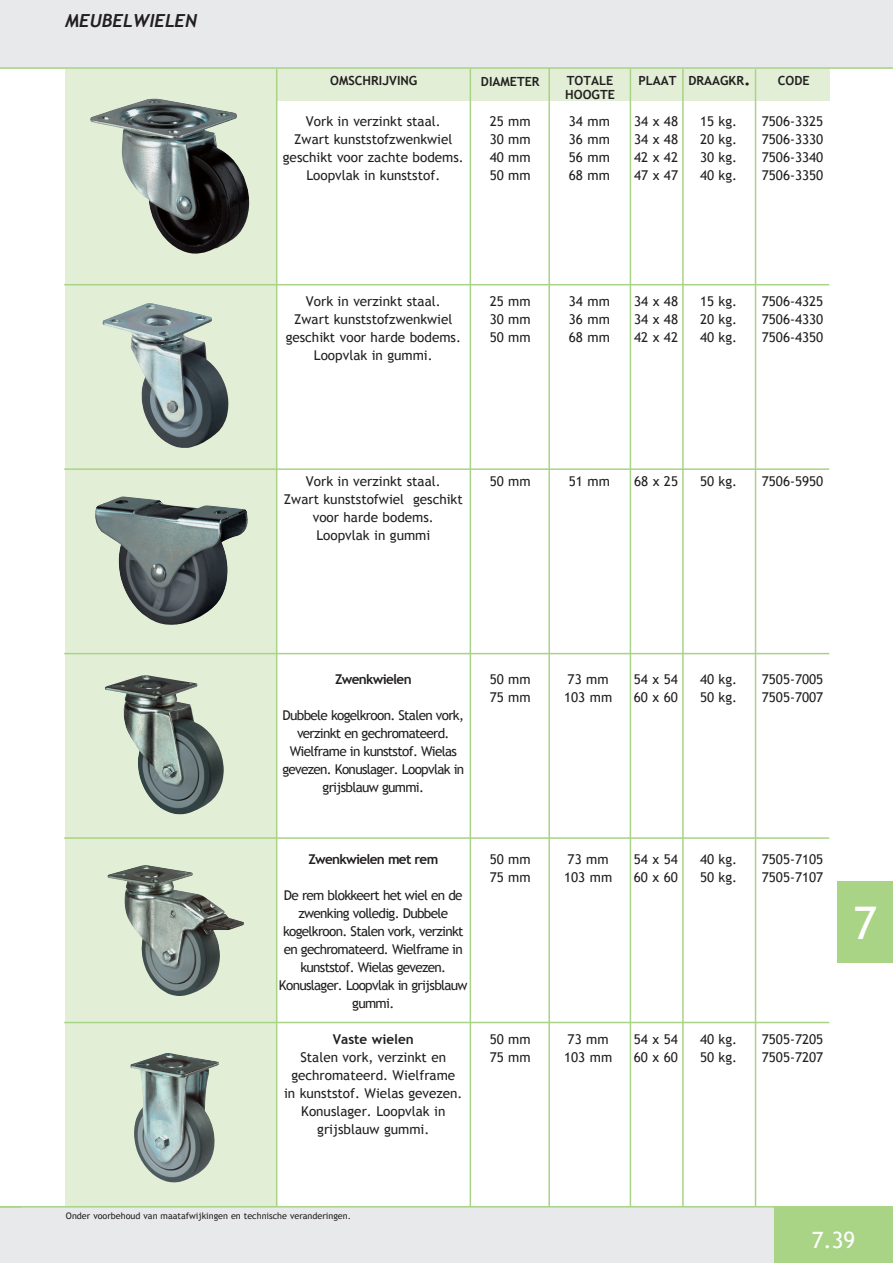
<style>
.page{position:relative;width:893px;height:1263px;background:#fff}
.page>*{position:absolute;margin:0;border:0;box-sizing:border-box;transform-origin:0 0}
.t1{font:45px "Trebuchet MS";color:#fff}
.t2{font:22.5px "Trebuchet MS";color:#fff}
.t3{font:italic 700 18px "Trebuchet";color:#231f20}
.t4{font:13.5px/18px "Trebuchet MS";color:#231f20}
.t5{font:13.5px/18px "Trebuchet MS";letter-spacing:-.05em;color:#231f20;text-align:center}
.t6{font:700 13.5px "Trebuchet MS";letter-spacing:-.05em;color:#231f20}
.t7{font:700 13.5px "Trebuchet MS";color:#231f20}
.t8{font:700 12.6px "Trebuchet MS";color:#231f20}
.t9{font:9px "Trebuchet MS";color:#231f20}
.s1{font-size:18px}
</style>
<div class="page">
<div style="left:0;top:0;width:893px;height:68px;background:#e8e9ea"></div>
<div style="left:65px;top:69px;width:212px;height:1139px;background:#e2efd6"></div>
<div style="left:277px;top:69px;width:553px;height:32px;background:#e2efd6"></div>
<img style="left:90px;top:98px;width:160px;height:156px">
<img style="left:102px;top:303px;width:127px;height:145px">
<img style="left:95px;top:496px;width:153px;height:129px">
<hr style="left:276px;top:69px;width:1px;height:1138px;background:#a9d385">
<hr style="left:470px;top:69px;width:1px;height:1138px;background:#a9d385">
<hr style="left:548px;top:68px;width:2px;height:1138px;background:#a9d385">
<hr style="left:630px;top:69px;width:1px;height:1138px;background:#a9d385">
<hr style="left:682px;top:69px;width:2px;height:1138px;background:#a9d385">
<hr style="left:755px;top:69px;width:1px;height:1139px;background:#a9d385">
<hr style="left:64px;top:284px;width:765px;height:1px;background:#a9d385">
<hr style="left:64px;top:468px;width:765px;height:2px;background:#a9d385">
<hr style="left:64px;top:653px;width:765px;height:1px;background:#a9d385">
<hr style="left:64px;top:837px;width:765px;height:2px;background:#a9d385">
<hr style="left:64px;top:1022px;width:765px;height:1px;background:#a9d385">
<img style="left:105px;top:675px;width:119px;height:139px">
<img style="left:108px;top:865px;width:136px;height:131px">
<img style="left:130px;top:1053px;width:89px;height:130px">
<div style="left:0;top:1206px;width:853px;height:57px;background:#e8e9ea"></div>
<div style="left:774px;top:1206px;width:119px;height:57px;background:#a9d385"></div>
<hr style="left:0;top:67px;width:893px;height:2px;background:#a9d385">
<hr style="left:0;top:1206px;width:893px;height:1px;background:#a9d385">
<div style="left:838px;top:881px;width:55px;height:82px;background:#a9d385"></div>
<h3 class="t3" style="left:65px;top:9px;width:133px">MEUBELWIELEN</h3>
<p class="t8" style="left:330px;top:73px;width:89px">OMSCHRIJVING</p>
<p class="t8" style="left:481px;top:73px;width:60px">DIAMETER</p>
<p class="t8" style="left:567px;top:73px;width:48px">TOTALE</p>
<p class="t8" style="left:638px;top:73px;width:40px">PLAAT</p>
<p class="t8" style="left:778px;top:73px;width:33px">CODE</p>
<p class="t8" style="left:565px;top:86px;width:51px">HOOGTE</p>
<p class="t8" style="left:688px;top:73px;width:64px">DRAAGKR<span class="s1">.</span></p>
<p class="t4" style="left:283px;top:112px;width:182px;text-align:center">Vork in verzinkt staal.<br>Zwart kunststofzwenkwiel geschikt voor zachte bodems.<br>Loopvlak in kunststof.</p>
<p class="t4" style="left:490px;top:112px;width:43px;text-align:justify">25 mm 30 mm 40 mm 50 mm</p>
<p class="t4" style="left:569px;top:112px;width:43px;text-align:justify">34 mm 36 mm 56 mm 68 mm</p>
<p class="t4" style="left:634px;top:112px;width:46px;text-align:justify">34 x 48<br>34 x 48<br>42 x 42<br>47 x 47</p>
<p class="t4" style="left:700px;top:112px;width:39px;text-align:justify">15 kg.<br>20 kg.<br>30 kg.<br>40 kg.</p>
<p class="t4" style="left:762px;top:112px;width:63px;text-align:justify">7506-3325<br>7506-3330<br>7506-3340<br>7506-3350</p>
<p class="t4" style="left:286px;top:292px;width:177px;text-align:center">Vork in verzinkt staal.<br>Zwart kunststofzwenkwiel geschikt voor harde bodems.<br>Loopvlak in gummi.</p>
<p class="t4" style="left:490px;top:292px;width:43px;text-align:justify">25 mm 30 mm 50 mm</p>
<p class="t4" style="left:569px;top:292px;width:43px;text-align:justify">34 mm 36 mm 68 mm</p>
<p class="t4" style="left:634px;top:292px;width:46px;text-align:justify">34 x 48<br>34 x 48<br>42 x 42</p>
<p class="t4" style="left:700px;top:292px;width:39px;text-align:justify">15 kg.<br>20 kg.<br>40 kg.</p>
<p class="t4" style="left:762px;top:292px;width:63px;text-align:justify">7506-4325<br>7506-4330<br>7506-4350</p>
<p class="t4" style="left:284px;top:472px;width:180px;text-align:center">Vork in verzinkt staal.<br>Zwart kunststofwiel geschikt voor harde bodems.<br>Loopvlak in gummi</p>
<p class="t4" style="left:490px;top:472px;width:43px">50 mm</p>
<p class="t4" style="left:569px;top:472px;width:43px">51 mm</p>
<p class="t4" style="left:634px;top:472px;width:46px">68 x 25</p>
<p class="t4" style="left:700px;top:472px;width:39px">50 kg.</p>
<p class="t4" style="left:762px;top:472px;width:63px">7506-5950</p>
<p class="t6" style="left:335px;top:671px;width:78px">Zwenkwielen</p>
<p class="t5" style="left:282px;top:706px;width:183px">Dubbele kogelkroon. Stalen vork, verzinkt en gechromateerd.<br>Wielframe in kunststof. Wielas gevezen. Konuslager. Loopvlak in grijsblauw gummi.</p>
<p class="t4" style="left:490px;top:670px;width:43px">50 mm<br>75 mm</p>
<p class="t6" style="left:308px;top:851px;width:131px">Zwenkwielen met rem</p>
<p class="t5" style="left:279px;top:886px;width:190px">De rem blokkeert het wiel en de zwenking volledig. Dubbele kogelkroon. Stalen vork, verzinkt en gechromateerd. Wielframe in kunststof. Wielas gevezen.<br>Konuslager. Loopvlak in grijsblauw gummi.</p>
<p class="t7" style="left:333px;top:1031px;width:83px">Vaste wielen</p>
<p class="t4" style="left:284px;top:1048px;width:180px;text-align:center">Stalen vork, verzinkt en gechromateerd. Wielframe<br>in kunststof. Wielas gevezen.<br>Konuslager. Loopvlak in grijsblauw gummi.</p>
<p class="t4" style="left:490px;top:850px;width:43px">50 mm<br>75 mm</p>
<p class="t4" style="left:490px;top:1030px;width:43px">50 mm<br>75 mm</p>
<p class="t9" style="left:66px;top:1210px;width:287px">Onder voorbehoud van maatafwijkingen en technische veranderingen.</p>
<p class="t4" style="left:564px;top:670px;width:50px">73 mm<br>103 mm</p>
<p class="t4" style="left:634px;top:670px;width:46px">54 x 54<br>60 x 60</p>
<p class="t4" style="left:700px;top:670px;width:39px">40 kg.<br>50 kg.</p>
<p class="t4" style="left:762px;top:670px;width:63px">7505-7005<br>7505-7007</p>
<p class="t4" style="left:564px;top:850px;width:50px">73 mm<br>103 mm</p>
<p class="t4" style="left:634px;top:850px;width:46px">54 x 54<br>60 x 60</p>
<p class="t4" style="left:700px;top:850px;width:39px">40 kg.<br>50 kg.</p>
<p class="t4" style="left:762px;top:850px;width:63px">7505-7105<br>7505-7107</p>
<h1 class="t1" style="left:853px;top:896px;width:25px">7</h1>
<p class="t4" style="left:564px;top:1030px;width:50px">73 mm<br>103 mm</p>
<p class="t4" style="left:634px;top:1030px;width:46px">54 x 54<br>60 x 60</p>
<p class="t4" style="left:700px;top:1030px;width:39px">40 kg.<br>50 kg.</p>
<p class="t4" style="left:762px;top:1030px;width:63px">7505-7205<br>7505-7207</p>
<h2 class="t2" style="left:812px;top:1227px;width:45px">7.39</h2>
</div>
